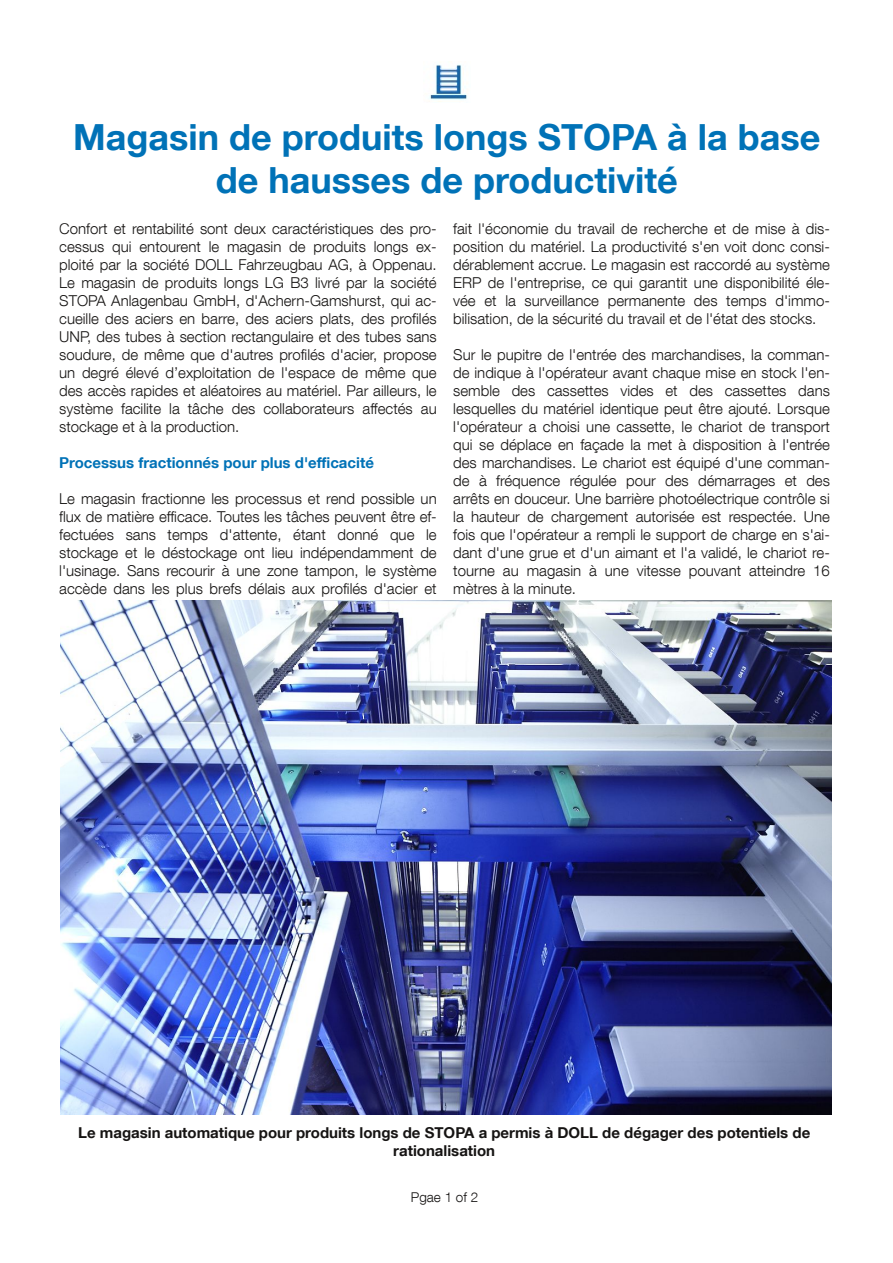
<style>
.page{position:relative;width:893px;height:1263px;background:#fff}
.page>*{position:absolute;margin:0;border:0;box-sizing:border-box;transform-origin:0 0}
.t1{font:700 36px/43.2px "Helvetica Neue LT Com";color:#0072b7;text-align:center}
.t2{font:300 15px/18px "Helvetica Neue LT Com";color:#161413;text-align:justify}
.t3{font:700 15px/18px "Helvetica Neue LT Com";color:#161413;text-align:center}
.t4{font:700 15px "Helvetica Neue LT Com";color:#0072b7}
.t5{font:300 13.5px "Helvetica Neue LT Com";color:#161413}
</style>
<div class="page">
<img style="left:429px;top:64px;width:39px;height:38px">
<img style="left:60px;top:600px;width:771px;height:514px">
<h1 class="t1" style="left:73px;top:120px;width:749px">Magasin de produits longs STOPA à la base de hausses de productivité</h1>
<p class="t2" style="left:59px;top:222px;width:379px">Confort et rentabilité sont deux caractéristiques des pro&shy;cessus qui entourent le magasin de produits longs ex&shy;ploité par la société DOLL Fahrzeugbau AG, à Oppenau.<br>Le magasin de produits longs LG B3 livré par la société STOPA Anlagenbau GmbH, d'Achern-Gamshurst, qui ac&shy;cueille des aciers en barre, des aciers plats, des profilés UNP, des tubes à section rectangulaire et des tubes sans soudure, de même que d'autres profilés d'acier, propose un degré élevé d’exploitation de l'espace de même que des accès rapides et aléatoires au matériel. Par ailleurs, le système facilite la tâche des collaborateurs affectés au stockage et à la production.</p>
<p class="t4" style="left:59px;top:457px;width:316px">Processus fractionnés pour plus d'efficacité</p>
<p class="t2" style="left:59px;top:492px;width:379px">Le magasin fractionne les processus et rend possible un flux de matière efficace. Toutes les tâches peuvent être ef&shy;fectuées sans temps d'attente, étant donné que le stockage et le déstockage ont lieu indépendamment de l'usinage. Sans recourir à une zone tampon, le système accède dans les plus brefs délais aux profilés d'acier et</p>
<p class="t2" style="left:453px;top:222px;width:378px">fait l'économie du travail de recherche et de mise à dis&shy;position du matériel. La productivité s'en voit donc consi&shy;dérablement accrue. Le magasin est raccordé au système ERP de l'entreprise, ce qui garantit une disponibilité éle&shy;vée et la surveillance permanente des temps d'immo&shy;bilisation, de la sécurité du travail et de l'état des stocks.</p>
<p class="t2" style="left:453px;top:348px;width:378px">Sur le pupitre de l'entrée des marchandises, la comman&shy;de indique à l'opérateur avant chaque mise en stock l'en&shy;semble des cassettes vides et des cassettes dans lesquelles du matériel identique peut être ajouté. Lorsque l'opérateur a choisi une cassette, le chariot de transport qui se déplace en façade la met à disposition à l'entrée des marchandises. Le chariot est équipé d'une comman&shy;de à fréquence régulée pour des démarrages et des arrêts en douceur. Une barrière photoélectrique contrôle si la hauteur de chargement autorisée est respectée. Une fois que l'opérateur a rempli le support de charge en s'ai&shy;dant d'une grue et d'un aimant et l'a validé, le chariot re&shy;tourne au magasin à une vitesse pouvant atteindre 16 mètres à la minute.</p>
<p class="t3" style="left:78px;top:1125px;width:734px">Le magasin automatique pour produits longs de STOPA a permis à DOLL de dégager des potentiels de rationalisation</p>
<p class="t5" style="left:411px;top:1193px;width:69px">Pgae 1 of 2</p>
</div>
